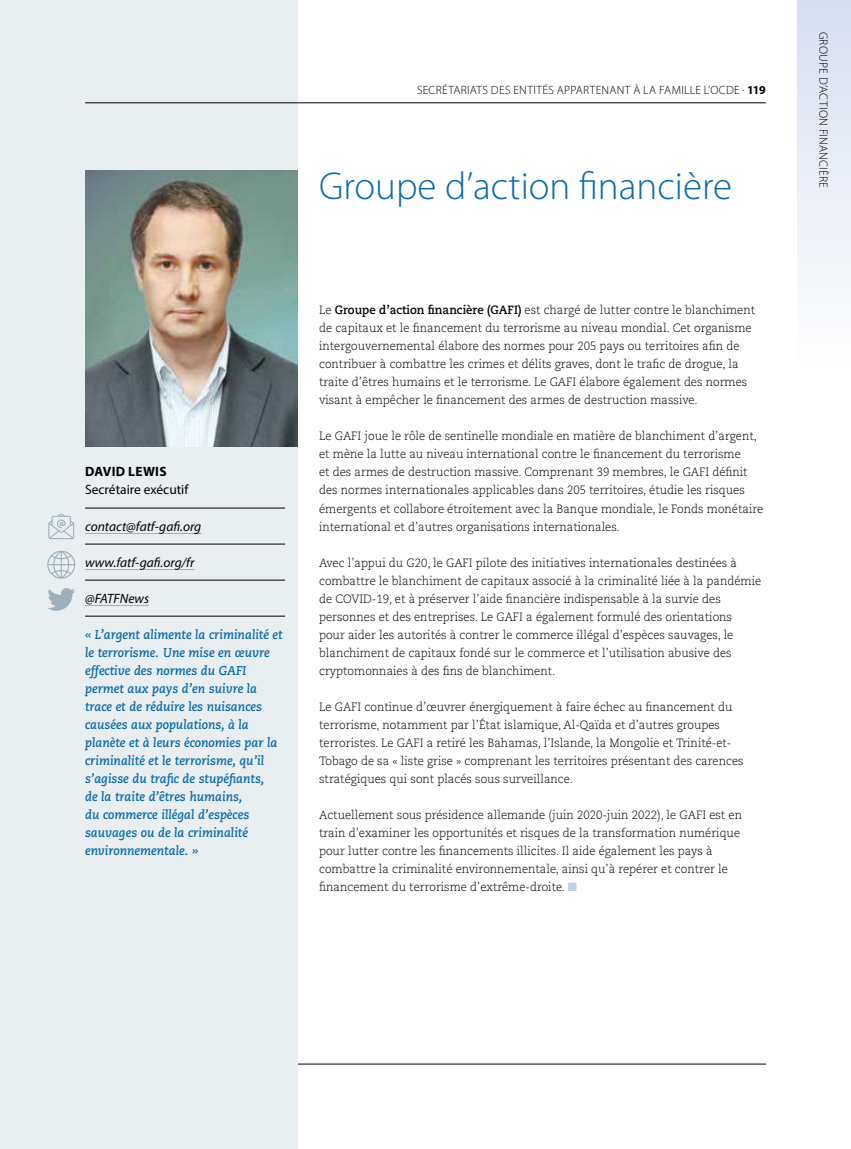
<style>
.page{position:relative;width:851px;height:1149px;background:#fff}
.page>*{position:absolute;margin:0;border:0;box-sizing:border-box;transform-origin:0 0}
.t1{font:300 39px "Myriad Pro";color:#0c6ba9}
.t2{font:italic 13.5px "Myriad Pro";color:#000}
.t3{font:13.5px "Myriad Pro";color:#000}
.t4{font:700 13.5px "Myriad Pro";letter-spacing:.02em;color:#000}
.t5{font:italic 700 12.75px/18px "Caecilia LT Pro 76";color:#0c6ba9;scale:.95 1}
.t6{font:300 12px/18px "Caecilia LT Pro 45";color:#000;scale:.95 1}
.t7{font:300 12px "Myriad Pro";letter-spacing:.025em;color:#000}
.s1{font-weight:700}
.s2{font-family:"Caecilia LT Pro 75";font-weight:700}
.s3{color:#c1cde6}
</style>
<div class="page">
<hr style="left:85px;top:1063px;width:680px;height:1px;background:#000">
<div style="left:0;top:0;width:298px;height:1148px;background:#e9eef1"></div>
<hr style="left:85px;top:507px;width:200px;height:1px;background:#000">
<hr style="left:85px;top:533px;width:116px;height:1px;background:#96aed4">
<hr style="left:85px;top:543px;width:200px;height:1px;background:#000">
<hr style="left:85px;top:569px;width:109px;height:1px;background:#96aed4">
<hr style="left:85px;top:579px;width:200px;height:1px;background:#000">
<hr style="left:85px;top:605px;width:64px;height:1px;background:#96aed4">
<hr style="left:85px;top:615px;width:200px;height:1px;background:#000">
<svg style="left:48px;top:588px;width:27px;height:22px"></svg>
<svg style="left:47px;top:550px;width:28px;height:28px"></svg>
<svg style="left:48px;top:513px;width:26px;height:26px"></svg>
<hr style="left:85px;top:102px;width:680px;height:1px;background:#000">
<div style="left:797px;top:0;width:53px;height:366px;background:linear-gradient(to bottom,#d6deef,#fefefe)"></div>
<img style="left:85px;top:170px;width:213px;height:276px">
<p class="t7" style="left:417px;top:83px;width:350px">SECRÉTARIATS DES ENTITÉS APPARTENANT À LA FAMILLE L’OCDE . <span class="s1">119</span></p>
<h1 class="t1" style="left:319px;top:163px;width:414px">Groupe d’action financière</h1>
<p class="t4" style="left:85px;top:463px;width:83px">DAVID LEWIS</p>
<p class="t3" style="left:85px;top:481px;width:105px">Secrétaire exécutif</p>
<p class="t2" style="left:85px;top:517px;width:118px">contact@fatf-gafi.org</p>
<p class="t2" style="left:85px;top:553px;width:111px">www.fatf-gafi.org/fr</p>
<p class="t2" style="left:85px;top:589px;width:65px">@FATFNews</p>
<p class="t5" style="left:85px;top:624px;width:209px">« L’argent alimente la criminalité et le terrorisme. Une mise en œuvre effective des normes du GAFI permet aux pays d’en suivre la trace et de réduire les nuisances causées aux populations, à la planète et à leurs économies par la criminalité et le terrorisme, qu’il s’agisse du trafic de stupéfiants,<br>de la traite d’êtres humains,<br>du commerce illégal d’espèces sauvages ou de la criminalité environnementale. »</p>
<p class="t6" style="left:319px;top:301px;width:460px">Le <span class="s2">Groupe d’action financière (GAFI)</span> est chargé de lutter contre le blanchiment de capitaux et le financement du terrorisme au niveau mondial. Cet organisme intergouvernemental élabore des normes pour 205 pays ou territoires afin de contribuer à combattre les crimes et délits graves, dont le trafic de drogue, la traite d’êtres humains et le terrorisme. Le GAFI élabore également des normes visant à empêcher le financement des armes de destruction massive.</p>
<p class="t6" style="left:319px;top:427px;width:469px">Le GAFI joue le rôle de sentinelle mondiale en matière de blanchiment d’argent, et mène la lutte au niveau international contre le financement du terrorisme<br>et des armes de destruction massive. Comprenant 39 membres, le GAFI définit des normes internationales applicables dans 205 territoires, étudie les risques émergents et collabore étroitement avec la Banque mondiale, le Fonds monétaire international et d’autres organisations internationales.</p>
<p class="t6" style="left:319px;top:553px;width:466px">Avec l’appui du G20, le GAFI pilote des initiatives internationales destinées à combattre le blanchiment de capitaux associé à la criminalité liée à la pandémie de COVID-19, et à préserver l’aide financière indispensable à la survie des personnes et des entreprises. Le GAFI a également formulé des orientations<br>pour aider les autorités à contrer le commerce illégal d’espèces sauvages, le blanchiment de capitaux fondé sur le commerce et l’utilisation abusive des cryptomonnaies à des fins de blanchiment.</p>
<p class="t6" style="left:319px;top:697px;width:448px">Le GAFI continue d’œuvrer énergiquement à faire échec au financement du terrorisme, notamment par l’État islamique, Al-Qaïda et d’autres groupes terroristes. Le GAFI a retiré les Bahamas, l’Islande, la Mongolie et Trinité-et-Tobago de sa « liste grise » comprenant les territoires présentant des carences stratégiques qui sont placés sous surveillance.</p>
<p class="t6" style="left:319px;top:805px;width:446px">Actuellement sous présidence allemande (juin 2020-juin 2022), le GAFI est en train d’examiner les opportunités et risques de la transformation numérique pour lutter contre les financements illicites. Il aide également les pays à combattre la criminalité environnementale, ainsi qu’à repérer et contrer le financement du terrorisme d’extrême-droite. <span class="s3">■</span></p>
<p class="t7" style="left:830px;top:32px;width:158px;rotate:90deg">GROUPE D’ACTION FINANCIÈRE</p>
</div>
